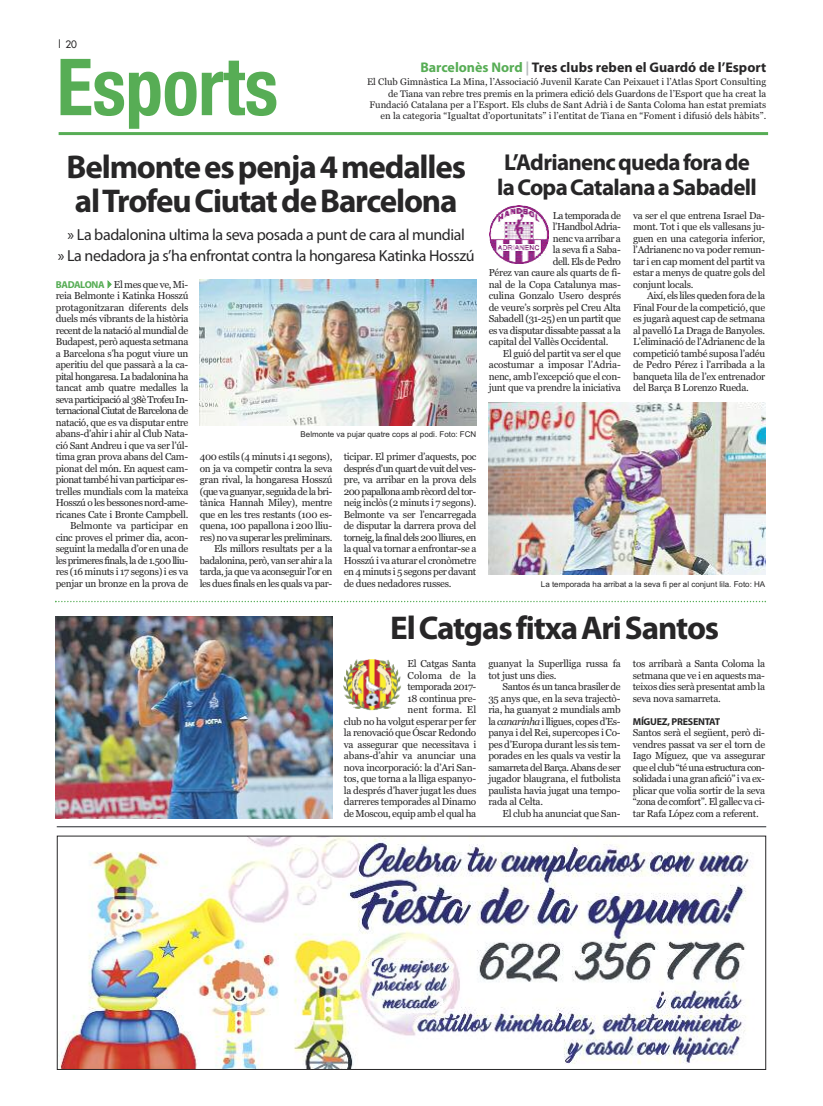
<style>
.page{position:relative;width:823px;height:1106px;background:#fff}
.page>*{position:absolute;margin:0;border:0;box-sizing:border-box;transform-origin:0 0}
.t1{font:700 condensed 78.8px "Helvetica Neue";letter-spacing:-.005em;color:#57ad55;scale:.95 1}
.t2{font:700 33px/34px "Myriad Pro";letter-spacing:-.035em;color:#272627}
.t3{font:700 23px/25px "Myriad Pro";letter-spacing:-.03em;color:#272627}
.t4{font:16px/21px "Myriad Pro";letter-spacing:-.025em;color:#272627;text-align:center}
.t5{font:700 14px "Myriad Pro";color:#272627}
.t6{font:10px/11.5px "Georgia";letter-spacing:-.03em;color:#272627;text-align:justify}
.t7{font:700 10px "Myriad Pro";letter-spacing:-.025em;color:#272627}
.t8{font:10px "Futura";color:#272627}
.t9{font:9.5px/11.4px "Georgia";color:#272627;text-align:right}
.t10{font:8px "Arial";color:#272627}
.s1{color:#57ad55}
.s2{color:#b8bbbe}
.s3{font-family:"Myriad Pro";font-weight:700;color:#57ad55}
.s4{font-style:italic}
</style>
<div class="page">
<hr style="left:59px;top:132px;width:708px;height:3px;background:#57ad55">
<svg style="left:55px;top:601px;width:710px;height:1px"></svg>
<img style="left:56px;top:616px;width:276px;height:203px">
<img style="left:488px;top:402px;width:276px;height:172px">
<img style="left:489px;top:205px;width:59px;height:59px">
<img style="left:344px;top:659px;width:57px;height:52px">
<hr style="left:57px;top:826px;width:708px;height:1px;background:#23262b">
<img style="left:59px;top:837px;width:692px;height:231px">
<div style="left:57px;top:835px;width:708px;height:235px;border:1px solid #272627"></div>
<img style="left:199px;top:279px;width:277px;height:146px">
<p class="t8" style="left:57px;top:40px;width:22px">| 20</p>
<h1 class="t1" style="left:57px;top:39px;width:234px">Esports</h1>
<h3 class="t5" style="left:420px;top:62px;width:347px"><span class="s1">Barcelonès Nord</span> <span class="s2">|</span> Tres clubs reben el Guardó de l’Esport</h3>
<p class="t9" style="left:367px;top:76px;width:400px">El Club Gimnàstica La Mina, l’Associació Juvenil Karate Can Peixauet i l’Atlas Sport Consulting de Tiana van rebre tres premis en la primera edició dels Guardons de l’Esport que ha creat la Fundació Catalana per a l’Esport. Els clubs de Sant Adrià i de Santa Coloma han estat premiats en la categoria “Igualtat d’oportunitats” i l’entitat de Tiana en “Foment i difusió dels hàbits”.</p>
<h3 class="t3" style="left:497px;top:151px;width:261px">L’Adrianencquedaforade laCopaCatalanaaSabadell</h3>
<p class="t6" style="left:552px;top:209px;width:70px">La temporada de</p>
<p class="t6" style="left:552px;top:221px;width:69px">l’Handbol Adria-</p>
<p class="t6" style="left:552px;top:232px;width:70px">nenc va arribar a</p>
<p class="t6" style="left:552px;top:244px;width:69px">la seva fi a Saba-</p>
<p class="t6" style="left:552px;top:255px;width:70px">dell. Els de Pedro</p>
<p class="t6" style="left:488px;top:267px;width:133px">Pérez van caure als quarts de fi-</p>
<p class="t6" style="left:488px;top:278px;width:133px">nal de la Copa Catalunya mas-</p>
<p class="t6" style="left:488px;top:290px;width:134px">culina Gonzalo Usero després</p>
<p class="t6" style="left:488px;top:301px;width:134px">de veure’s sorprès pel Creu Alta</p>
<p class="t6" style="left:488px;top:313px;width:134px">Sabadell (31-25) en un partit que</p>
<p class="t6" style="left:488px;top:324px;width:134px">es va disputar dissabte passat a la</p>
<p class="t6" style="left:488px;top:336px;width:121px">capital del Vallès Occidental.</p>
<p class="t6" style="left:502px;top:347px;width:119px">El guió del partit va ser el que</p>
<p class="t6" style="left:488px;top:359px;width:133px">acostumar a imposar l’Adria-</p>
<p class="t6" style="left:488px;top:370px;width:133px">nenc, amb l’excepció que el con-</p>
<p class="t6" style="left:488px;top:382px;width:134px">junt que va prendre la iniciativa</p>
<h2 class="t2" style="left:66px;top:152px;width:401px">Belmonteespenja4medalles alTrofeuCiutatdeBarcelona</h2>
<h3 class="t4" style="left:58px;top:225px;width:418px">» La badalonina ultima la seva posada a punt de cara al mundial<br>» La nedadora ja s’ha enfrontat contra la hongaresa Katinka Hosszú</h3>
<p class="t6" style="left:632px;top:209px;width:134px">va ser el que entrena Israel Da&shy;mont. Tot i que els vallesans ju&shy;guen en una categoria inferior, l’Adrianenc no va poder remun&shy;tar i en cap moment del partit va estar a menys de quatre gols del conjunt locals.</p>
<p class="t6" style="left:632px;top:290px;width:134px;text-indent:14px">Així, els liles queden fora de la Final Four de la competició, que es jugarà aquest cap de setmana al pavelló La Draga de Banyoles.<br>L’eliminació de l’Adrianenc de la competició també suposa l’adéu de Pedro Pérez i l’arribada a la banqueta lila de l’ex entrenador del Barça B Lorenzo Rueda.</p>
<p class="t6" style="left:56px;top:278px;width:134px;text-align:right"><span class="s3">BADALONA</span><span class="s1">✔</span>El mes que ve, Mi&shy;reia Belmonte i Katinka Hosszú protagonitzaran diferents dels duels més vibrants de la història recent de la natació al mundial de<br>Budapest, però aquesta setmana a Barcelona s’ha pogut viure un aperitiu del que passarà a la ca&shy;pital hongaresa. La badalonina ha tancat amb quatre medalles la seva participació al 38è Trofeu In&shy;ternacional Ciutat de Barcelona de natació, que es va disputar entre abans-d’ahir i ahir al Club Nata&shy;ció Sant Andreu i que va ser l’úl&shy;tima gran prova abans del Cam&shy;pionat del món. En aquest cam&shy;pionat també hi van participar es&shy;trelles mundials com la mateixa<br>Hosszú o les bessones nord-ame&shy;ricanes Cate i Bronte Campbell.<br>Belmonte va participar en cinc proves el primer dia, acon&shy;seguint la medalla d’or en una de les primeres finals, la de 1.500 lliu&shy;res (16 minuts i 17 segons) i es va penjar un bronze en la prova de</p>
<p class="t10" style="left:300px;top:430px;width:177px">Belmonte va pujar quatre cops al podi. Foto: FCN</p>
<p class="t6" style="left:200px;top:451px;width:134px;text-align:right">400 estils (4 minuts i 41 segons), on ja va competir contra la seva gran rival, la hongaresa Hosszú (que va guanyar, seguida de la bri&shy;tànica Hannah Miley), mentre que en les tres restants (100 es&shy;quena, 100 papallona i 200 lliu&shy;res) no va superar les preliminars.<br>Els millors resultats per a la badalonina, però, van ser ahir a la tarda, ja que va aconseguir l’or en les dues finals en les quals va par-</p>
<p class="t6" style="left:343px;top:451px;width:134px">ticipar. El primer d’aquests, poc després d’un quart de vuit del ves&shy;pre, va arribar en la prova dels 200 papallona amb rècord del tor&shy;neig inclòs (2 minuts i 7 segons).<br>Belmonte va ser l’encarregada de disputar la darrera prova del torneig, la final dels 200 lliures, en la qual va tornar a enfrontar-se a Hosszú i va aturar el cronòmetre en 4 minuts i 5 segons per davant de dues nedadores russes.</p>
<p class="t10" style="left:540px;top:579px;width:226px">La temporada ha arribat a la seva fi per al conjunt lila. Foto: HA</p>
<h2 class="t2" style="left:390px;top:613px;width:330px">ElCatgasfitxaAriSantos</h2>
<p class="t6" style="left:344px;top:658px;width:134px;text-align:right">El Catgas Santa<br>Coloma de la<br>temporada 2017-<br>18 continua pre-<br>nent forma. El<br>club no ha volgut esperar per fer la renovació que Óscar Redondo va assegurar que necessitava i abans-d’ahir va anunciar una nova incorporació: la d’Ari San&shy;tos, que torna a la lliga espanyo&shy;la després d’haver jugat les dues darreres temporades al Dinamo de Moscou, equip amb el qual ha</p>
<p class="t6" style="left:488px;top:658px;width:134px">guanyat la Superlliga russa fa tot just uns dies.</p>
<p class="t6" style="left:488px;top:681px;width:134px;text-indent:14px">Santos és un tanca brasiler de 35 anys que, en la seva trajectò&shy;ria, ha guanyat 2 mundials amb la <span class="s4">canarinha</span> i lligues, copes d’Es&shy;panya i del Rei, supercopes i Co&shy;pes d’Europa durant les sis tem&shy;porades en les quals va vestir la samarreta del Barça. Abans de ser jugador blaugrana, el futbolista paulista havia jugat una tempo&shy;rada al Celta.</p>
<p class="t6" style="left:502px;top:807px;width:119px">El club ha anunciat que San-</p>
<p class="t6" style="left:632px;top:658px;width:134px">tos arribarà a Santa Coloma la setmana que ve i en aquests ma&shy;teixos dies serà presentat amb la seva nova samarreta.</p>
<p class="t7" style="left:632px;top:717px;width:89px">MÍGUEZ, PRESENTAT</p>
<p class="t6" style="left:632px;top:727px;width:134px">Santos serà el següent, però di&shy;vendres passat va ser el torn de Iago Míguez, que va assegurar que el club “té una estructura con&shy;solidada i una gran afició” i va ex&shy;plicar que volia sortir de la seva “zona de comfort”. El gallec va ci&shy;tar Rafa López com a referent.</p>
</div>
